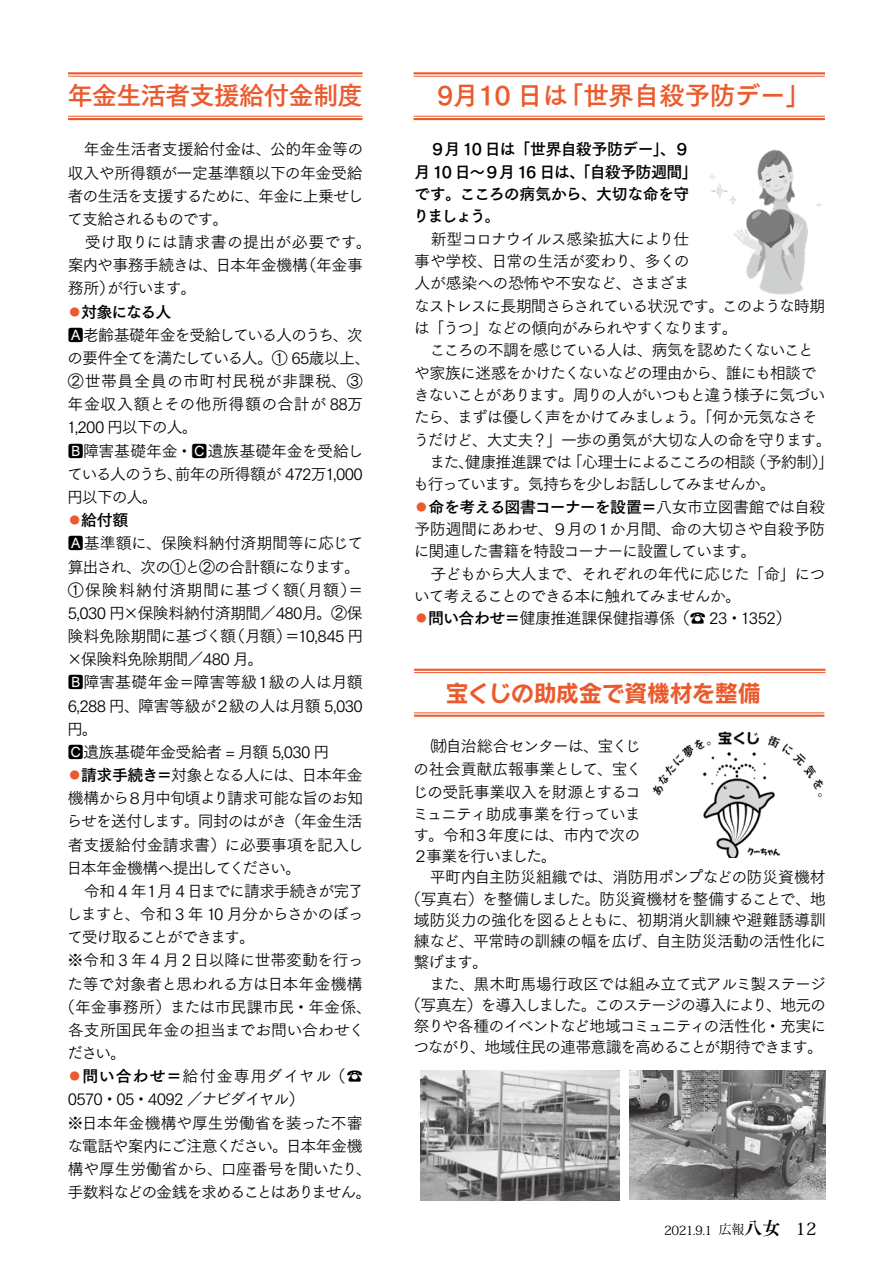
<style>
.page{position:relative;width:893px;height:1263px;background:#fff}
.page>*{position:absolute;margin:0;border:0;box-sizing:border-box;transform-origin:0 0}
.t1{font:25.5px "Tsuku Go Pro B";letter-spacing:-.015em;color:#eb5a2d}
.t2{font:25.5px "Tsuku Go Pro B";letter-spacing:-.035em;color:#eb5a2d}
.t3{font:23.4px "Rodin Wanpaku Pro B";letter-spacing:-.035em;color:#eb5a2d}
.t4{font:15.9px/23.1px "Tsuku Go Pro R";letter-spacing:-.05em;color:#000}
.t5{font:15.9px/22.4px "Tsuku Go Pro R";letter-spacing:-.07em;color:#000}
.t6{font:15.9px/22.4px "Tsuku Go Pro B";letter-spacing:-.05em;color:#000}
.t7{font:15.9px "Tsuku Go Pro R";letter-spacing:-.085em;color:#000}
.t8{font:15.9px "Tsuku Go Pro R";letter-spacing:-.015em;color:#000}
.t9{font:15.9px "Tsuku Go Pro R";letter-spacing:-.025em;color:#000}
.t10{font:15.9px "Tsuku Go Pro R";letter-spacing:-.075em;color:#000}
.t11{font:15.9px "Tsuku Go Pro R";letter-spacing:-.095em;color:#000}
.t12{font:15.9px "Tsuku Go Pro R";letter-spacing:-.08em;color:#000}
.t13{font:15.9px "Tsuku Go Pro R";letter-spacing:-.005em;color:#000}
.t14{font:15.9px "Tsuku Go Pro R";letter-spacing:.05em;color:#000}
.t15{font:15.9px "Tsuku Go Pro R";letter-spacing:-.01em;color:#000}
.t16{font:15.9px "Tsuku Go Pro R";letter-spacing:-.02em;color:#000}
.t17{font:15.9px "Tsuku Go Pro R";letter-spacing:.055em;color:#000}
.t18{font:15.9px "Tsuku Go Pro R";letter-spacing:-.09em;color:#000}
.t19{font:15.9px "Tsuku Go Pro R";letter-spacing:-.105em;color:#000}
.t20{font:12.75px "Koz Min Pro";letter-spacing:-.035em;color:#000}
.s1{font-family:"Tsuku Go Pro D"}
.s2{color:#eb5a2d}
.s3{font-family:"Tsuku Go Pro R"}
.s4{font-family:"Tsuku Go Pro B";color:#eb5a2d}
.s5{font-family:"Tsuku Go Pro B"}
.s6{font-family:"Tsuku Min Pro B";font-size:18px}
.s7{font-weight:500;font-size:16.95px}
</style>
<div class="page">
<hr style="left:68px;top:118px;width:295px;height:2px;background:#eb5a2d">
<hr style="left:68px;top:116px;width:295px;height:1px;background:#eb5a2d">
<hr style="left:68px;top:72px;width:295px;height:2px;background:#eb5a2d">
<hr style="left:68px;top:76px;width:295px;height:1px;background:#eb5a2d">
<hr style="left:414px;top:118px;width:411px;height:2px;background:#eb5a2d">
<hr style="left:414px;top:116px;width:411px;height:1px;background:#eb5a2d">
<hr style="left:414px;top:72px;width:411px;height:2px;background:#eb5a2d">
<hr style="left:414px;top:76px;width:411px;height:1px;background:#eb5a2d">
<hr style="left:414px;top:715px;width:410px;height:2px;background:#eb5a2d">
<hr style="left:414px;top:712px;width:410px;height:1px;background:#eb5a2d">
<hr style="left:414px;top:669px;width:411px;height:2px;background:#eb5a2d">
<hr style="left:414px;top:672px;width:411px;height:1px;background:#eb5a2d">
<img style="left:709px;top:149px;width:116px;height:146px">
<img style="left:629px;top:1070px;width:196px;height:130px">
<img style="left:421px;top:1070px;width:199px;height:130px">
<img style="left:652px;top:731px;width:172px;height:127px">
<h1 class="t2" style="left:68px;top:74px;width:297px">年金生活者支援給付金制度</h1>
<h1 class="t1" style="left:437px;top:74px;width:375px">9月10 日は「世界自殺予防デー」</h1>
<p class="t6" style="left:413px;top:136px;width:286px;text-indent:16px">９月 10 日は「世界自殺予防デー」、９月 10 日～９月 16 日は、「自殺予防週間」です。こころの病気から、大切な命を守りましょう<span class="s1">。</span></p>
<p class="t5" style="left:413px;top:226px;width:422px;text-indent:17px">新型コロナウイルス感染拡大により仕<br>事や学校、日常の生活が変わり、多くの<br>人が感染への恐怖や不安など、さまざま<br>なストレスに長期間さらされている状況です。このような時期は「うつ」などの傾向がみられやすくなります。<br>　こころの不調を感じている人は、病気を認めたくないこと<br>や家族に迷惑をかけたくないなどの理由から、誰にも相談できないことがあります。周りの人がいつもと違う様子に気づいたら、まずは優しく声をかけてみましょう。「何か元気なさそうだけど、大丈夫？」一歩の勇気が大切な人の命を守ります。　また、健康推進課では「心理士によるこころの相談（予約制）」も行っています。気持ちを少しお話ししてみませんか。</p>
<p class="t6" style="left:414px;top:494px;width:413px"><span class="s2">◦</span>命を考える図書コーナーを設置＝<span class="s3">八女市立図書館では自殺</span></p>
<p class="t4" style="left:414px;top:516px;width:413px;line-height:22.4px">予防週間にあわせ、９月の１か月間、命の大切さや自殺予防に関連した書籍を特設コーナーに設置しています。<br>　子どもから大人まで、それぞれの年代に応じた「命」について考えることのできる本に触れてみませんか。<br><span class="s4">◦</span><span class="s5">問い合わせ＝</span>健康推進課保健指導係（☎ 23・1352）</p>
<p class="t4" style="left:67px;top:136px;width:306px">　年金生活者支援給付金は、公的年金等の収入や所得額が一定基準額以下の年金受給者の生活を支援するために、年金に上乗せして支給されるものです。<br>　受け取りには請求書の提出が必要です。案内や事務手続きは、日本年金機構（年金事務所）が行います。</p>
<p class="t6" style="left:67px;top:299px;width:106px"><span class="s2">◦</span>対象になる人</p>
<p class="t4" style="left:67px;top:322px;width:305px">A老齢基礎年金を受給している人のうち、次の要件全てを満たしている人。① 65歳以上、<br>②世帯員全員の市町村民税が非課税、③年金収入額とその他所得額の合計が 88万<br>1,200 円以下の人。<br>B障害基礎年金・C遺族基礎年金を受給している人のうち、前年の所得額が 472万1,000円以下の人。</p>
<p class="t6" style="left:67px;top:507px;width:63px"><span class="s2">◦</span>給付額</p>
<p class="t8" style="left:68px;top:530px;width:297px">A基準額に、保険料納付済期間等に応じて</p>
<p class="t7" style="left:68px;top:553px;width:294px">算出され、次の①と②の合計額になります。</p>
<p class="t14" style="left:68px;top:576px;width:297px">①保険料納付済期間に基づく額（月額）＝</p>
<p class="t4" style="left:68px;top:600px;width:297px">5,030 円×保険料納付済期間／480月。②保</p>
<p class="t4" style="left:67px;top:623px;width:297px">険料免除期間に基づく額（月額）＝10,845 円</p>
<p class="t4" style="left:67px;top:646px;width:198px">×保険料免除期間／480 月。</p>
<p class="t15" style="left:68px;top:669px;width:296px">B障害基礎年金＝障害等級１級の人は月額</p>
<p class="t4" style="left:68px;top:692px;width:297px">6,288 円、障害等級が２級の人は月額 5,030</p>
<p class="t4" style="left:67px;top:715px;width:32px">円。</p>
<p class="t4" style="left:68px;top:739px;width:263px">C遺族基礎年金受給者 = 月額 5,030 円</p>
<p class="t7" style="left:67px;top:762px;width:298px"><span class="s4">◦</span><span class="s5">請求手続き＝</span>対象となる人には、日本年金</p>
<p class="t10" style="left:68px;top:785px;width:297px">機構から８月中旬頃より請求可能な旨のお知</p>
<p class="t4" style="left:67px;top:808px;width:298px">らせを送付します。同封のはがき（年金生活</p>
<p class="t8" style="left:68px;top:831px;width:297px">者支援給付金請求書）に必要事項を記入し</p>
<p class="t7" style="left:67px;top:854px;width:236px">日本年金機構へ提出してください。</p>
<p class="t7" style="left:68px;top:878px;width:297px">　令和 4 年１月 4 日までに請求手続きが完了</p>
<p class="t4" style="left:66px;top:901px;width:299px">しますと、令和 3 年 10 月分からさかのぼっ</p>
<p class="t18" style="left:67px;top:924px;width:189px">て受け取ることができます。</p>
<p class="t16" style="left:67px;top:947px;width:298px">※令和 3 年 4 月 2日以降に世帯変動を行っ</p>
<p class="t9" style="left:67px;top:970px;width:297px">た等で対象者と思われる方は日本年金機構</p>
<p class="t13" style="left:59px;top:993px;width:314px">（年金事務所）または市民課市民・年金係、</p>
<p class="t8" style="left:68px;top:1017px;width:298px">各支所国民年金の担当までお問い合わせく</p>
<p class="t4" style="left:67px;top:1040px;width:60px">ださい。</p>
<p class="t17" style="left:67px;top:1063px;width:298px"><span class="s4">◦</span><span class="s5">問い合わせ＝</span>給付金専用ダイヤル（☎</p>
<p class="t4" style="left:68px;top:1086px;width:238px">0570・05・4092 ／ナビダイヤル）</p>
<p class="t8" style="left:67px;top:1109px;width:297px">※日本年金機構や厚生労働省を装った不審</p>
<p class="t4" style="left:67px;top:1132px;width:297px">な電話や案内にご注意ください。日本年金機</p>
<p class="t9" style="left:68px;top:1156px;width:305px">構や厚生労働省から、口座番号を聞いたり、</p>
<p class="t7" style="left:68px;top:1179px;width:305px">手数料などの金銭を求めることはありません。</p>
<h2 class="t3" style="left:445px;top:677px;width:317px">宝くじの助成金で資機材を整備</h2>
<p class="t4" style="left:412px;top:733px;width:231px;text-align:justify;text-indent:18px">㈶自治総合センターは、宝くじの社会貢献広報事業として、宝くじの受託事業収入を財源とするコ</p>
<p class="t4" style="left:413px;top:800px;width:230px">ミュニティ助成事業を行っていま</p>
<p class="t4" style="left:413px;top:822px;width:229px">す。令和３年度には、市内で次の</p>
<p class="t19" style="left:412px;top:843px;width:146px">２事業を行いました。</p>
<p class="t4" style="left:414px;top:864px;width:413px">　平町内自主防災組織では、消防用ポンプなどの防災資機材</p>
<p class="t4" style="left:405px;top:885px;width:422px">（写真右）を整備しました。防災資機材を整備することで、地</p>
<p class="t9" style="left:414px;top:907px;width:414px">域防災力の強化を図るとともに、初期消火訓練や避難誘導訓</p>
<p class="t4" style="left:414px;top:928px;width:414px">練など、平常時の訓練の幅を広げ、自主防災活動の活性化に</p>
<p class="t4" style="left:414px;top:949px;width:76px">繋げます。</p>
<p class="t4" style="left:414px;top:970px;width:413px">　また、黒木町馬場行政区では組み立て式アルミ製ステージ</p>
<p class="t11" style="left:405px;top:992px;width:422px">（写真左）を導入しました。このステージの導入により、地元の</p>
<p class="t10" style="left:414px;top:1013px;width:414px">祭りや各種のイベントなど地域コミュニティの活性化・充実に</p>
<p class="t12" style="left:413px;top:1034px;width:411px">つながり、地域住民の連帯意識を高めることが期待できます。</p>
<p class="t20" style="left:664px;top:1222px;width:154px">2021.9.1 広報<span class="s6">八女</span> <span class="s7">12</span></p>
</div>
